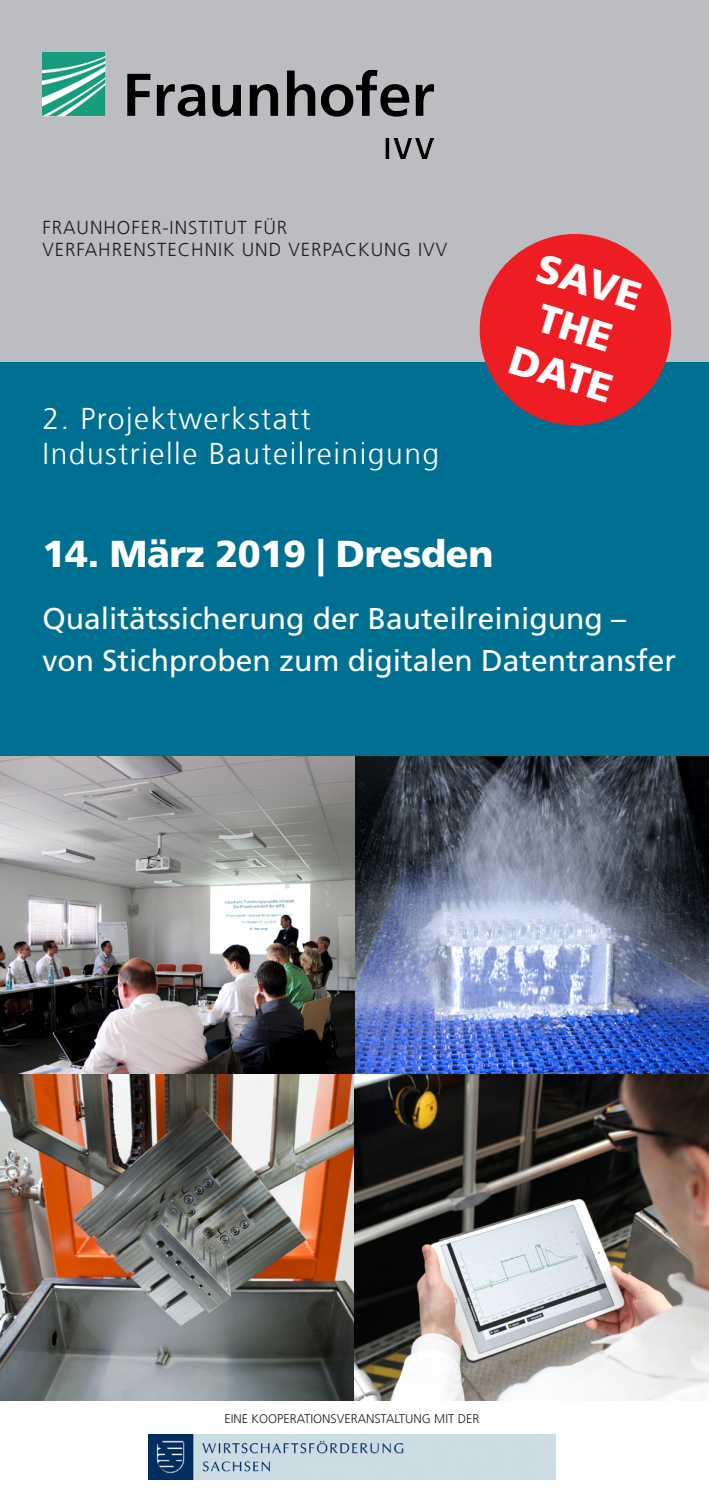
<style>
.page{position:relative;width:709px;height:1503px;background:#fff}
.page>*{position:absolute;margin:0;border:0;box-sizing:border-box;transform-origin:0 0}
.t1{font:900 40px/48px "Frutiger LT Com";color:#fff;text-align:center}
.t2{font:900 37.5px "Frutiger LT Com";letter-spacing:-.01em;color:#fff}
._07_Zwischenüberschr{font:30px "Frutiger LT Com";color:#fff}
._07_Zwischenüberschr-2{font:300 30px/35px "Frutiger LT Com";letter-spacing:.05em;color:#fff}
.t3{font:300 18.75px/22.5px "Frutiger LT Com";letter-spacing:.05em;color:#231f20}
.t4{font:300 12.5px "Frutiger LT Com";color:#231f20}
</style>
<div class="page">
<div style="left:0;top:357px;width:709px;height:1041px;background:#007092"></div>
<div style="left:0;top:0;width:709px;height:361px;background:#bcbdc0"></div>
<img style="left:43px;top:52px;width:391px;height:107px">
<svg style="left:468px;top:234px;width:214px;height:192px;fill:#ee1d23"></svg>
<img style="left:354px;top:756px;width:355px;height:318px">
<img style="left:0;top:756px;width:354px;height:318px">
<img style="left:0;top:1074px;width:709px;height:326px">
<img style="left:148px;top:1434px;width:407px;height:45px">
<p class="t3" style="left:43px;top:216px;width:406px">FRAUNHOFER-INSTITUT FÜR<br>VERFAHRENSTECHNIK UND VERPACKUNG IVV</p>
<p class="_07_Zwischenüberschr-2" style="left:43px;top:401px;width:398px">2. Projektwerkstatt<br>Industrielle Bauteilreinigung</p>
<p class="t1" style="left:545px;top:243px;width:109px;rotate:17deg">SAVE</p>
<p class="t1" style="left:531px;top:289px;width:108px;rotate:17deg">THE<br>DATE</p>
<p class="t2" style="left:43px;top:531px;width:452px">14. März 2019 | Dresden</p>
<p class="_07_Zwischenüberschr" style="left:43px;top:600px;width:585px">Qualitätssicherung der Bauteilreinigung –</p>
<p class="_07_Zwischenüberschr" style="left:43px;top:642px;width:635px">von Stichproben zum digitalen Datentransfer</p>
<p class="t4" style="left:224px;top:1411px;width:256px">EINE KOOPERATIONSVERANSTALTUNG MIT DER</p>
</div>
